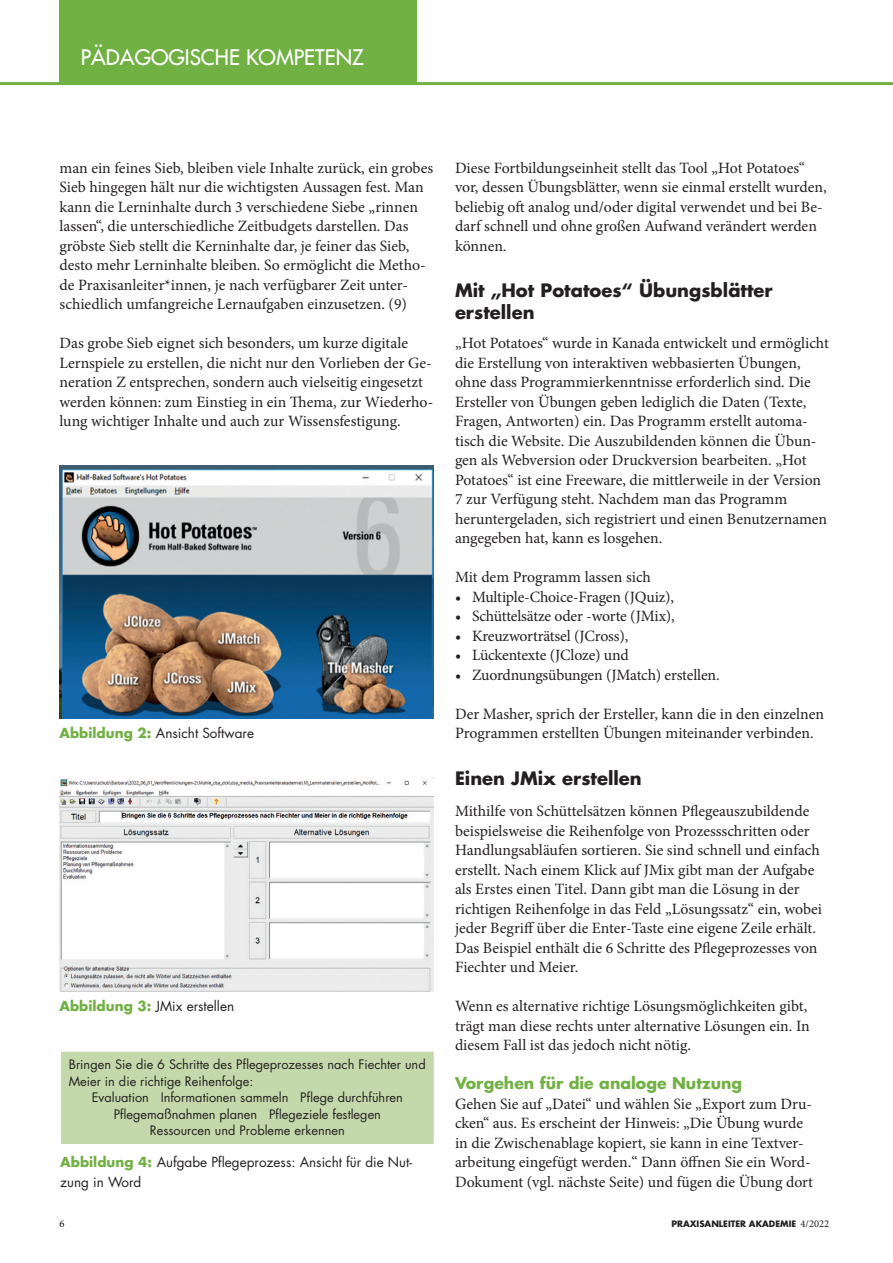
<style>
.page{position:relative;width:893px;height:1263px;background:#fff}
.page>*{position:absolute;margin:0;border:0;box-sizing:border-box;transform-origin:0 0}
.t1{font:21px "Futura LT";color:#fff}
.KPA_Zwiüb_groß{font:700 18px/21.6px "Futura LT";color:#231f20}
.KPA_Grundschrift{font:15.75px/19.5px "Minion Pro";color:#231f20}
.KPA_Zwiüb_klein{font:700 15.75px "Futura LT";color:#71b043}
.KPA_TAB_BU{font:13.5px/19.5px "Futura LT";color:#231f20}
.KPA_TAB_Grund{font:12.75px/16.5px "Futura LT";color:#231f20}
.t2{font:500 10.5px "Minion Pro";color:#231f20}
.t3{font:700 8.7px "Futura LT";color:#231f20}
.s1{font-weight:700;color:#71b043}
.s2{font-family:"Minion Pro";font-weight:400;font-size:10.5px}
</style>
<div class="page">
<hr style="left:0;top:82px;width:893px;height:3px;background:#71b043">
<div style="left:60px;top:0;width:357px;height:84px;background:#71b043"></div>
<img style="left:60px;top:465px;width:374px;height:254px">
<img style="left:60px;top:779px;width:374px;height:213px">
<div style="left:60px;top:1051px;width:374px;height:93px;background:#c4d9ab"></div>
<hr style="left:60px;top:1050px;width:375px;height:2px;background:#fff">
<hr style="left:60px;top:1052px;width:1px;height:92px;background:#fff">
<h1 class="t1" style="left:81px;top:43px;width:285px">PÄDAGOGISCHE KOMPETENZ</h1>
<p class="KPA_Grundschrift" style="left:60px;top:158px;width:375px">man ein feines Sieb, bleiben viele Inhalte zurück, ein grobes Sieb hingegen hält nur die wichtigsten Aussagen fest. Man kann die Lerninhalte durch 3 verschiedene Siebe „rinnen lassen“, die unterschiedliche Zeitbudgets darstellen. Das gröbste Sieb stellt die Kerninhalte dar, je feiner das Sieb, desto mehr Lerninhalte bleiben. So ermöglicht die Metho&shy;de Praxisanleiter*innen, je nach verfügbarer Zeit unter&shy;schiedlich umfangreiche Lernaufgaben einzusetzen. (9)</p>
<p class="KPA_Grundschrift" style="left:60px;top:333px;width:375px">Das grobe Sieb eignet sich besonders, um kurze digitale Lernspiele zu erstellen, die nicht nur den Vorlieben der Ge&shy;neration Z entsprechen, sondern auch vielseitig eingesetzt werden können: zum Einstieg in ein Thema, zur Wiederho&shy;lung wichtiger Inhalte und auch zur Wissensfestigung.</p>
<p class="KPA_TAB_BU" style="left:60px;top:724px;width:196px"><span class="s1">Abbildung 2:</span> Ansicht Software</p>
<p class="KPA_TAB_BU" style="left:60px;top:997px;width:176px"><span class="s1">Abbildung 3:</span> JMix erstellen</p>
<p class="KPA_TAB_Grund" style="left:69px;top:1056px;width:358px">Bringen Sie die 6 Schritte des Pflegeprozesses nach Fiechter und<br>Meier in die richtige Reihenfolge:</p>
<p class="KPA_TAB_Grund" style="left:92px;top:1089px;width:313px;text-align:center">Evaluation Informationen sammeln Pflege durchführen<br>Pflegemaßnahmen planen Pflegeziele festlegen<br>Ressourcen und Probleme erkennen</p>
<p class="KPA_TAB_BU" style="left:60px;top:1153px;width:353px"><span class="s1">Abbildung 4:</span> Aufgabe Pflegeprozess: Ansicht für die Nut&shy;zung in Word</p>
<p class="KPA_Grundschrift" style="left:455px;top:158px;width:373px">Diese Fortbildungseinheit stellt das Tool „Hot Potatoes“ vor, dessen Übungsblätter, wenn sie einmal erstellt wurden, beliebig oft analog und/oder digital verwendet und bei Be&shy;darf schnell und ohne großen Aufwand verändert werden können.</p>
<p class="KPA_Zwiüb_groß" style="left:455px;top:279px;width:319px">Mit „Hot Potatoes“ Übungsblätter erstellen</p>
<p class="KPA_Grundschrift" style="left:455px;top:333px;width:375px">„Hot Potatoes“ wurde in Kanada entwickelt und ermöglicht die Erstellung von interaktiven webbasierten Übungen, ohne dass Programmierkenntnisse erforderlich sind. Die Ersteller von Übungen geben lediglich die Daten (Texte, Fragen, Antworten) ein. Das Programm erstellt automa&shy;tisch die Website. Die Auszubildenden können die Übun&shy;gen als Webversion oder Druckversion bearbeiten. „Hot Potatoes“ ist eine Freeware, die mittlerweile in der Version 7 zur Verfügung steht. Nachdem man das Programm heruntergeladen, sich registriert und einen Benutzernamen angegeben hat, kann es losgehen.</p>
<p class="KPA_Grundschrift" style="left:455px;top:567px;width:198px">Mit dem Programm lassen sich</p>
<p class="KPA_Grundschrift" style="left:455px;top:587px;width:221px">• Multiple-Choice-Fragen (JQuiz),</p>
<p class="KPA_Grundschrift" style="left:455px;top:606px;width:221px">• Schüttelsätze oder -worte (JMix),</p>
<p class="KPA_Grundschrift" style="left:455px;top:626px;width:175px">• Kreuzworträtsel (JCross),</p>
<p class="KPA_Grundschrift" style="left:455px;top:645px;width:175px">• Lückentexte (JCloze) und</p>
<p class="KPA_Grundschrift" style="left:455px;top:665px;width:266px">• Zuordnungsübungen (JMatch) erstellen.</p>
<p class="KPA_Grundschrift" style="left:455px;top:704px;width:371px">Der Masher, sprich der Ersteller, kann die in den einzelnen<br>Programmen erstellten Übungen miteinander verbinden.</p>
<p class="KPA_Zwiüb_groß" style="left:455px;top:767px;width:188px">Einen JMix erstellen</p>
<p class="KPA_Grundschrift" style="left:455px;top:801px;width:369px">Mithilfe von Schüttelsätzen können Pflegeauszubildende beispielsweise die Reihenfolge von Prozessschritten oder Handlungsabläufen sortieren. Sie sind schnell und einfach erstellt. Nach einem Klick auf JMix gibt man der Aufgabe als Erstes einen Titel. Dann gibt man die Lösung in der richtigen Reihenfolge in das Feld „Lösungssatz“ ein, wobei jeder Begriff über die Enter-Taste eine eigene Zeile erhält.<br>Das Beispiel enthält die 6 Schritte des Pflegeprozesses von Fiechter und Meier.</p>
<p class="KPA_Grundschrift" style="left:455px;top:996px;width:356px">Wenn es alternative richtige Lösungsmöglichkeiten gibt, trägt man diese rechts unter alternative Lösungen ein. In diesem Fall ist das jedoch nicht nötig.</p>
<p class="KPA_Zwiüb_klein" style="left:455px;top:1073px;width:289px">Vorgehen für die analoge Nutzung</p>
<p class="KPA_Grundschrift" style="left:455px;top:1094px;width:359px">Gehen Sie auf „Datei“ und wählen Sie „Export zum Dru&shy;cken“ aus. Es erscheint der Hinweis: „Die Übung wurde in die Zwischenablage kopiert, sie kann in eine Textver&shy;arbeitung eingefügt werden.“ Dann öffnen Sie ein Word-Dokument (vgl. nächste Seite) und fügen die Übung dort</p>
<p class="t2" style="left:60px;top:1217px;width:7px">6</p>
<p class="t3" style="left:671px;top:1218px;width:159px">PRAXISANLEITER AKADEMIE <span class="s2">4/2022</span></p>
</div>
